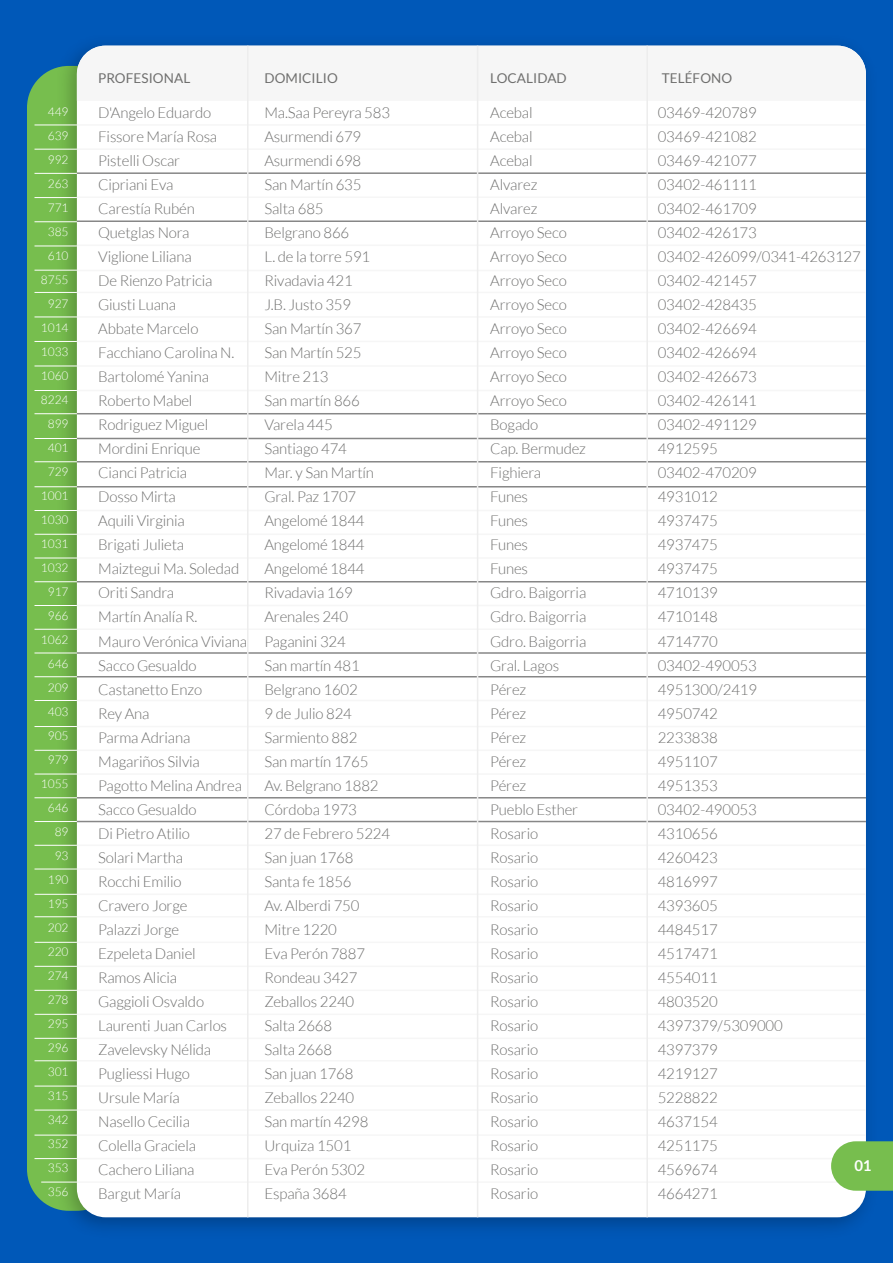
<style>
.page{position:relative;width:893px;height:1263px;background:#0058b8}
.page>*{position:absolute;margin:0;border:0;box-sizing:border-box;transform-origin:0 0}
.t1{font:300 15px/24px "Lato";letter-spacing:-.01em;color:#6f6f6e}
.t2{font:700 15px "Lato";color:#fff}
.t3{font:13.5px "Lato";letter-spacing:.005em;color:#6f6f6e}
.t4{font:300 12px/24px "Lato";letter-spacing:-.01em;color:#fff;text-align:right}
</style>
<div class="page">
<div style="left:27px;top:66px;width:91px;height:1145px;background:#77be4e;border-radius:42px"></div>
<img style="left:49px;top:44px;width:819px;height:1185px">
<div style="left:77px;top:46px;width:789px;height:1171px;background:#fff;border-radius:29px"></div>
<div style="left:77px;top:46px;width:789px;height:55px;background:#f6f6f6"></div>
<hr style="left:77px;top:124px;width:789px;height:2px;background:#f6f6f6">
<hr style="left:77px;top:148px;width:789px;height:2px;background:#f6f6f6">
<hr style="left:77px;top:172px;width:789px;height:2px;background:#878787">
<hr style="left:77px;top:196px;width:789px;height:2px;background:#f6f6f6">
<hr style="left:77px;top:220px;width:789px;height:2px;background:#878787">
<hr style="left:77px;top:244px;width:789px;height:2px;background:#f6f6f6">
<hr style="left:77px;top:270px;width:789px;height:1px;background:#f6f6f6">
<hr style="left:77px;top:292px;width:789px;height:1px;background:#f6f6f6">
<hr style="left:77px;top:316px;width:789px;height:2px;background:#f6f6f6">
<hr style="left:77px;top:341px;width:789px;height:1px;background:#f6f6f6">
<hr style="left:77px;top:365px;width:789px;height:2px;background:#f6f6f6">
<hr style="left:77px;top:390px;width:789px;height:1px;background:#f6f6f6">
<hr style="left:77px;top:413px;width:789px;height:1px;background:#878787">
<hr style="left:77px;top:438px;width:789px;height:1px;background:#878787">
<hr style="left:77px;top:461px;width:789px;height:1px;background:#878787">
<hr style="left:77px;top:486px;width:789px;height:1px;background:#878787">
<hr style="left:77px;top:510px;width:789px;height:1px;background:#f6f6f6">
<hr style="left:77px;top:533px;width:789px;height:2px;background:#f6f6f6">
<hr style="left:77px;top:557px;width:789px;height:2px;background:#f6f6f6">
<hr style="left:77px;top:581px;width:789px;height:1px;background:#878787">
<hr style="left:77px;top:605px;width:789px;height:1px;background:#f6f6f6">
<hr style="left:77px;top:628px;width:789px;height:2px;background:#f6f6f6">
<hr style="left:77px;top:652px;width:789px;height:2px;background:#878787">
<hr style="left:77px;top:676px;width:789px;height:1px;background:#878787">
<hr style="left:77px;top:700px;width:789px;height:1px;background:#f6f6f6">
<hr style="left:77px;top:726px;width:789px;height:1px;background:#f6f6f6">
<hr style="left:77px;top:749px;width:789px;height:2px;background:#f6f6f6">
<hr style="left:77px;top:773px;width:789px;height:2px;background:#f6f6f6">
<hr style="left:77px;top:797px;width:789px;height:1px;background:#878787">
<hr style="left:77px;top:821px;width:789px;height:1px;background:#878787">
<hr style="left:77px;top:844px;width:789px;height:2px;background:#f6f6f6">
<hr style="left:77px;top:868px;width:789px;height:2px;background:#f6f6f6">
<hr style="left:77px;top:893px;width:789px;height:2px;background:#f6f6f6">
<hr style="left:77px;top:916px;width:789px;height:1px;background:#f6f6f6">
<hr style="left:77px;top:941px;width:789px;height:2px;background:#f6f6f6">
<hr style="left:77px;top:965px;width:789px;height:2px;background:#f6f6f6">
<hr style="left:77px;top:989px;width:789px;height:2px;background:#f6f6f6">
<hr style="left:77px;top:1013px;width:789px;height:2px;background:#f6f6f6">
<hr style="left:77px;top:1037px;width:789px;height:2px;background:#f6f6f6">
<hr style="left:77px;top:1060px;width:789px;height:1px;background:#f6f6f6">
<hr style="left:77px;top:1085px;width:789px;height:2px;background:#f6f6f6">
<hr style="left:77px;top:1109px;width:789px;height:2px;background:#f6f6f6">
<hr style="left:77px;top:1134px;width:789px;height:2px;background:#f6f6f6">
<hr style="left:77px;top:1158px;width:789px;height:1px;background:#f6f6f6">
<hr style="left:77px;top:1181px;width:789px;height:2px;background:#f6f6f6">
<hr style="left:35px;top:125px;width:42px;height:1px;background:#fff">
<hr style="left:35px;top:149px;width:42px;height:1px;background:#fff">
<hr style="left:35px;top:173px;width:42px;height:1px;background:#fff">
<hr style="left:35px;top:197px;width:42px;height:1px;background:#fff">
<hr style="left:35px;top:221px;width:42px;height:1px;background:#fff">
<hr style="left:35px;top:246px;width:42px;height:1px;background:#fff">
<hr style="left:35px;top:270px;width:42px;height:1px;background:#fff">
<hr style="left:35px;top:292px;width:42px;height:1px;background:#fff">
<hr style="left:35px;top:317px;width:42px;height:1px;background:#fff">
<hr style="left:35px;top:341px;width:42px;height:1px;background:#fff">
<hr style="left:35px;top:366px;width:42px;height:1px;background:#fff">
<hr style="left:35px;top:390px;width:42px;height:1px;background:#fff">
<hr style="left:35px;top:413px;width:42px;height:1px;background:#fff">
<hr style="left:35px;top:438px;width:42px;height:1px;background:#fff">
<hr style="left:35px;top:461px;width:42px;height:1px;background:#fff">
<hr style="left:35px;top:486px;width:42px;height:1px;background:#fff">
<hr style="left:35px;top:510px;width:42px;height:1px;background:#fff">
<hr style="left:35px;top:534px;width:42px;height:1px;background:#fff">
<hr style="left:35px;top:558px;width:42px;height:1px;background:#fff">
<hr style="left:35px;top:581px;width:42px;height:1px;background:#fff">
<hr style="left:35px;top:605px;width:42px;height:1px;background:#fff">
<hr style="left:35px;top:629px;width:42px;height:1px;background:#fff">
<hr style="left:35px;top:653px;width:42px;height:1px;background:#fff">
<hr style="left:35px;top:676px;width:42px;height:1px;background:#fff">
<hr style="left:35px;top:700px;width:42px;height:1px;background:#fff">
<hr style="left:35px;top:726px;width:42px;height:1px;background:#fff">
<hr style="left:35px;top:750px;width:42px;height:1px;background:#fff">
<hr style="left:35px;top:774px;width:42px;height:1px;background:#fff">
<hr style="left:35px;top:797px;width:42px;height:1px;background:#fff">
<hr style="left:35px;top:821px;width:42px;height:1px;background:#fff">
<hr style="left:35px;top:845px;width:42px;height:1px;background:#fff">
<hr style="left:35px;top:869px;width:42px;height:1px;background:#fff">
<hr style="left:35px;top:894px;width:42px;height:1px;background:#fff">
<hr style="left:35px;top:916px;width:42px;height:1px;background:#fff">
<hr style="left:35px;top:942px;width:42px;height:1px;background:#fff">
<hr style="left:35px;top:966px;width:42px;height:1px;background:#fff">
<hr style="left:35px;top:990px;width:42px;height:1px;background:#fff">
<hr style="left:35px;top:1014px;width:42px;height:1px;background:#fff">
<hr style="left:35px;top:1038px;width:42px;height:1px;background:#fff">
<hr style="left:35px;top:1060px;width:42px;height:1px;background:#fff">
<hr style="left:35px;top:1086px;width:42px;height:1px;background:#fff">
<hr style="left:35px;top:1110px;width:42px;height:1px;background:#fff">
<hr style="left:35px;top:1135px;width:42px;height:1px;background:#fff">
<hr style="left:35px;top:1158px;width:42px;height:1px;background:#fff">
<hr style="left:41px;top:1182px;width:36px;height:1px;background:#fff">
<hr style="left:247px;top:46px;width:2px;height:1171px;background:#ededed">
<hr style="left:646px;top:46px;width:2px;height:1171px;background:#ededed">
<hr style="left:477px;top:46px;width:1px;height:1171px;background:#ededed">
<svg style="left:831px;top:1141px;width:62px;height:50px;background:#83c35f"></svg>
<p class="t3" style="left:98px;top:71px;width:94px">PROFESIONAL</p>
<p class="t3" style="left:264px;top:71px;width:75px">DOMICILIO</p>
<p class="t3" style="left:490px;top:71px;width:78px">LOCALIDAD</p>
<p class="t3" style="left:662px;top:71px;width:72px">TELÉFONO</p>
<p class="t1" style="left:98px;top:101px;width:150px">D'Angelo Eduardo<br>Fissore María Rosa<br>Pistelli Oscar<br>Cipriani Eva<br>Carestía Rubén<br>Quetglas Nora<br>Viglione Liliana<br>De Rienzo Patricia<br>Giusti Luana<br>Abbate Marcelo<br>Facchiano Carolina N.<br>Bartolomé Yanina<br>Roberto Mabel<br>Rodriguez Miguel<br>Mordini Enrique<br>Cianci Patricia<br>Dosso Mirta<br>Aquili Virginia<br>Brigati Julieta<br>Maiztegui Ma. Soledad<br>Oriti Sandra<br>Martín Analía R.<br>Mauro Verónica Viviana<br>Sacco Gesualdo<br>Castanetto Enzo<br>Rey Ana<br>Parma Adriana<br>Magariños Silvia<br>Pagotto Melina Andrea<br>Sacco Gesualdo<br>Di Pietro Atilio<br>Solari Martha<br>Rocchi Emilio<br>Cravero Jorge<br>Palazzi Jorge<br>Ezpeleta Daniel<br>Ramos Alicia<br>Gaggioli Osvaldo<br>Laurenti Juan Carlos<br>Zavelevsky Nélida<br>Pugliessi Hugo<br>Ursule María<br>Nasello Cecilia<br>Colella Graciela<br>Cachero Liliana<br>Bargut María</p>
<p class="t1" style="left:490px;top:101px;width:98px">Acebal<br>Acebal<br>Acebal<br>Alvarez<br>Alvarez<br>Arroyo Seco<br>Arroyo Seco<br>Arroyo Seco<br>Arroyo Seco<br>Arroyo Seco<br>Arroyo Seco<br>Arroyo Seco<br>Arroyo Seco<br>Bogado<br>Cap. Bermudez<br>Fighiera<br>Funes<br>Funes<br>Funes<br>Funes<br>Gdro. Baigorria<br>Gdro. Baigorria<br>Gdro. Baigorria<br>Gral. Lagos<br>Pérez<br>Pérez<br>Pérez<br>Pérez<br>Pérez<br>Pueblo Esther<br>Rosario<br>Rosario<br>Rosario<br>Rosario<br>Rosario<br>Rosario<br>Rosario<br>Rosario<br>Rosario<br>Rosario<br>Rosario<br>Rosario<br>Rosario<br>Rosario<br>Rosario<br>Rosario</p>
<p class="t4" style="left:41px;top:100px;width:29px">449<br>639<br>992<br>263<br>771<br>385<br>610<br>8755<br>927<br>1014<br>1033<br>1060<br>8224<br>899<br>401<br>729<br>1001<br>1030<br>1031<br>1032<br>917<br>966<br>1062<br>646<br>209<br>403<br>905<br>979<br>1055<br>646<br>89<br>93<br>190<br>195<br>202<br>220<br>274<br>278<br>295<br>296<br>301<br>315<br>342<br>352<br>353<br>356</p>
<p class="t1" style="left:658px;top:101px;width:205px">03469-420789<br>03469-421082<br>03469-421077<br>03402-461111<br>03402-461709<br>03402-426173<br>03402-426099/0341-4263127<br>03402-421457<br>03402-428435<br>03402-426694<br>03402-426694<br>03402-426673<br>03402-426141<br>03402-491129<br>4912595<br>03402-470209<br>4931012<br>4937475<br>4937475<br>4937475<br>4710139<br>4710148<br>4714770<br>03402-490053<br>4951300/2419<br>4950742<br>2233838<br>4951107<br>4951353<br>03402-490053<br>4310656<br>4260423<br>4816997<br>4393605<br>4484517<br>4517471<br>4554011<br>4803520<br>4397379/5309000<br>4397379<br>4219127<br>5228822<br>4637154<br>4251175<br>4569674<br>4664271</p>
<p class="t1" style="left:264px;top:101px;width:127px">Ma.Saa Pereyra 583<br>Asurmendi 679<br>Asurmendi 698<br>San Martín 635<br>Salta 685<br>Belgrano 866<br>L. de la torre 591<br>Rivadavia 421<br>J.B. Justo 359<br>San Martín 367<br>San Martín 525<br>Mitre 213<br>San martín 866<br>Varela 445<br>Santiago 474<br>Mar. y San Martín<br>Gral. Paz 1707<br>Angelomé 1844<br>Angelomé 1844<br>Angelomé 1844<br>Rivadavia 169<br>Arenales 240<br>Paganini 324<br>San martín 481<br>Belgrano 1602<br>9 de Julio 824<br>Sarmiento 882<br>San martín 1765<br>Av. Belgrano 1882<br>Córdoba 1973<br>27 de Febrero 5224<br>San juan 1768<br>Santa fe 1856<br>Av. Alberdi 750<br>Mitre 1220<br>Eva Perón 7887<br>Rondeau 3427<br>Zeballos 2240<br>Salta 2668<br>Salta 2668<br>San juan 1768<br>Zeballos 2240<br>San martín 4298<br>Urquiza 1501<br>Eva Perón 5302<br>España 3684</p>
<p class="t2" style="left:854px;top:1157px;width:19px">01</p>
</div>
